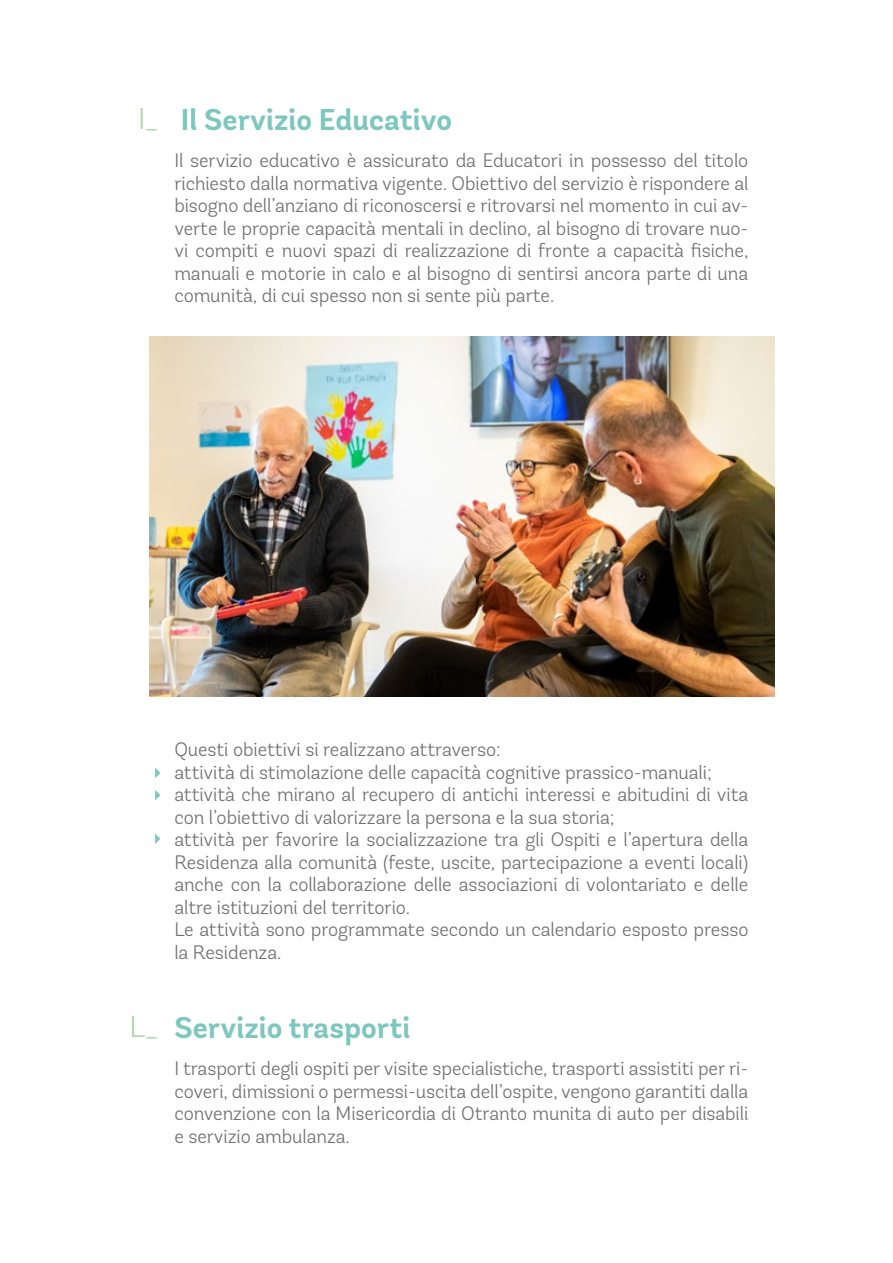
<style>
.page{position:relative;width:893px;height:1263px;background:#fff}
.page>*{position:absolute;margin:0;border:0;box-sizing:border-box;transform-origin:0 0}
.t1{font:700 30px "Andes Rounded";color:#7dc7be}
.t2{font:300 30px "Andes Rounded";color:#aed5ab}
.t3{font:300 19.5px/22.5px "Andes Rounded";letter-spacing:-.005em;color:#706f6f;text-align:justify}
</style>
<div class="page">
<img style="left:149px;top:336px;width:625px;height:360px">
<svg style="left:155px;top:767px;width:5px;height:11px"></svg>
<svg style="left:155px;top:790px;width:5px;height:10px"></svg>
<svg style="left:155px;top:833px;width:5px;height:11px"></svg>
<h1 class="t2" style="left:138px;top:101px;width:21px">I_</h1>
<h1 class="t1" style="left:181px;top:101px;width:273px">Il Servizio Educativo</h1>
<p class="t3" style="left:174px;top:149px;width:576px">Il servizio educativo è assicurato da Educatori in possesso del titolo richiesto dalla normativa vigente. Obiettivo del servizio è rispondere al bisogno dell’anziano di riconoscersi e ritrovarsi nel momento in cui av&shy;verte le proprie capacità mentali in declino, al bisogno di trovare nuo&shy;vi compiti e nuovi spazi di realizzazione di fronte a capacità fisiche, manuali e motorie in calo e al bisogno di sentirsi ancora parte di una comunità, di cui spesso non si sente più parte.</p>
<p class="t3" style="left:174px;top:738px;width:576px;text-align:left">Questi obiettivi si realizzano attraverso:<br>attività di stimolazione delle capacità cognitive prassico-manuali; attività che mirano al recupero di antichi interessi e abitudini di vita con l’obiettivo di valorizzare la persona e la sua storia;<br>attività per favorire la socializzazione tra gli Ospiti e l’apertura della Residenza alla comunità (feste, uscite, partecipazione a eventi locali) anche con la collaborazione delle associazioni di volontariato e delle altre istituzioni del territorio.<br>Le attività sono programmate secondo un calendario esposto presso la Residenza.</p>
<h1 class="t2" style="left:130px;top:1009px;width:30px">L_</h1>
<h1 class="t1" style="left:174px;top:1009px;width:238px">Servizio trasporti</h1>
<p class="t3" style="left:174px;top:1057px;width:576px">I trasporti degli ospiti per visite specialistiche, trasporti assistiti per ri&shy;coveri, dimissioni o permessi-uscita dell’ospite, vengono garantiti dalla convenzione con la Misericordia di Otranto munita di auto per disabili e servizio ambulanza.</p>
</div>
